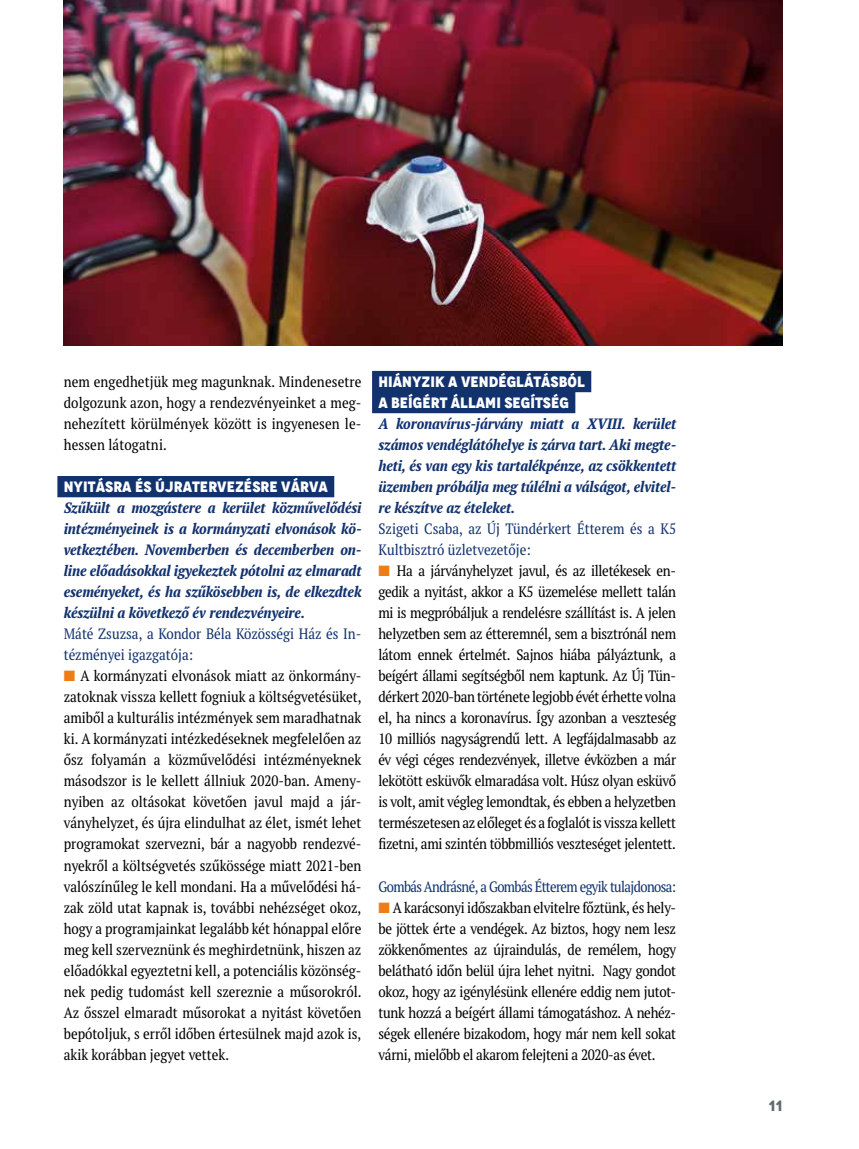
<style>
.page{position:relative;width:859px;height:1149px;background:#fff}
.page>*{position:absolute;margin:0;border:0;box-sizing:border-box;transform-origin:0 0}
.t1{font:15px/21px "PT Serif Pro Narrow";letter-spacing:-.015em;color:#000;text-align:justify}
.t2{font:italic 700 15px/21px "PT Serif Pro Narrow";color:#12326e;text-align:justify}
.t3{font:15px/21px "PT Serif Pro Narrow";color:#12326e}
.t4{font:700 15px/21px "Novecento Narrow Ult";color:#fff}
.t5{font:15px "PT Serif Pro Narrow";letter-spacing:-.04em;color:#12326e}
.t6{font:700 expanded 15px "Novecento";color:#626a6e}
.s1{color:#ef7d17}
</style>
<div class="page">
<div style="left:57px;top:476px;width:277px;height:21px;background:#12326e"></div>
<div style="left:372px;top:371px;width:219px;height:21px;background:#12326e"></div>
<div style="left:372px;top:392px;width:203px;height:21px;background:#12326e"></div>
<img style="left:64px;top:0;width:718px;height:345px">
<p class="t1" style="left:64px;top:371px;width:299px">nem engedhetjük meg magunknak. Mindenesetre dolgozunk azon, hogy a rendezvényeinket a meg&shy;nehezített körülmények között is ingyenesen le&shy;hessen látogatni.</p>
<p class="t4" style="left:64px;top:476px;width:266px">NYITÁSRA ÉS ÚJRATERVEZÉSRE VÁRVA</p>
<p class="t2" style="left:64px;top:497px;width:299px">Szűkült a mozgástere a kerület közművelődési intézményeinek is a kormányzati elvonások kö&shy;vetkeztében. Novemberben és decemberben on&shy;line előadásokkal igyekeztek pótolni az elmaradt eseményeket, és ha szűkösebben is, de elkezdtek készülni a következő év rendezvényeire.</p>
<p class="t3" style="left:64px;top:623px;width:299px">Máté Zsuzsa, a Kondor Béla Közösségi Ház és In&shy;tézményei igazgatója:</p>
<p class="t1" style="left:64px;top:665px;width:299px"><span class="s1">■</span> A kormányzati elvonások miatt az önkormány&shy;zatoknak vissza kellett fogniuk a költségvetésüket, amiből a kulturális intézmények sem maradhatnak ki. A kormányzati intézkedéseknek megfelelően az ősz folyamán a közművelődési intézményeknek másodszor is le kellett állniuk 2020-ban. Amen - nyiben az oltásokat követően javul majd a jár&shy;ványhelyzet, és újra elindulhat az élet, ismét lehet programokat szervezni, bár a nagyobb rendezvé&shy;nyekről a költségvetés szűkössége miatt 2021-ben valószínűleg le kell mondani. Ha a művelődési há&shy;zak zöld utat kapnak is, további nehézséget okoz, hogy a programjainkat legalább két hónappal előre meg kell szerveznünk és meghirdetnünk, hiszen az előadókkal egyeztetni kell, a potenciális közönség&shy;nek pedig tudomást kell szereznie a műsorokról.<br>Az ősszel elmaradt műsorokat a nyitást követően bepótoljuk, s erről időben értesülnek majd azok is, akik korábban jegyet vettek.</p>
<p class="t4" style="left:378px;top:371px;width:208px">HIÁNYZIK A VENDÉGLÁTÁSBÓL<br>A BEÍGÉRT ÁLLAMI SEGÍTSÉG</p>
<p class="t2" style="left:378px;top:413px;width:299px">A koronavírus-járvány miatt a XVIII. kerület számos vendéglátóhelye is zárva tart. Aki megte&shy;heti, és van egy kis tartalékpénze, az csökkentett üzemben próbálja meg túlélni a válságot, elvitel&shy;re készítve az ételeket.</p>
<p class="t3" style="left:378px;top:518px;width:299px">Szigeti Csaba, az Új Tündérkert Étterem és a K5<br>Kultbisztró üzletvezetője:</p>
<p class="t1" style="left:378px;top:560px;width:299px"><span class="s1">■</span> Ha a járványhelyzet javul, és az illetékesek en&shy;gedik a nyitást, akkor a K5 üzemelése mellett talán mi is megpróbáljuk a rendelésre szállítást is. A jelen helyzetben sem az étteremnél, sem a bisztrónál nem látom ennek értelmét. Sajnos hiába pályáztunk, a beígért állami segítségből nem kaptunk. Az Új Tün&shy;dérkert 2020-ban története legjobb évét érhette volna el, ha nincs a koronavírus. Így azonban a veszteség 10 milliós nagyságrendű lett. A legfájdalmasabb az év végi céges rendezvények, illetve évközben a már lekötött esküvők elmaradása volt. Húsz olyan esküvő is volt, amit végleg lemondtak, és ebben a helyzetben természetesen az előleget és a foglalót is vissza kellett fizetni, ami szintén többmilliós veszteséget jelentett.</p>
<p class="t5" style="left:378px;top:875px;width:299px">Gombás Andrásné, a Gombás Étterem egyik tulajdonosa:</p>
<p class="t1" style="left:378px;top:896px;width:299px"><span class="s1">■</span> A karácsonyi időszakban elvitelre főztünk, és hely&shy;be jöttek érte a vendégek. Az biztos, hogy nem lesz zökkenőmentes az újraindulás, de remélem, hogy belátható időn belül újra lehet nyitni. Nagy gondot okoz, hogy az igénylésünk ellenére eddig nem jutot&shy;tunk hozzá a beígért állami támogatáshoz. A nehéz&shy;ségek ellenére bizakodom, hogy már nem kell sokat várni, mielőbb el akarom felejteni a 2020-as évet.</p>
<p class="t6" style="left:768px;top:1095px;width:16px">11</p>
</div>
